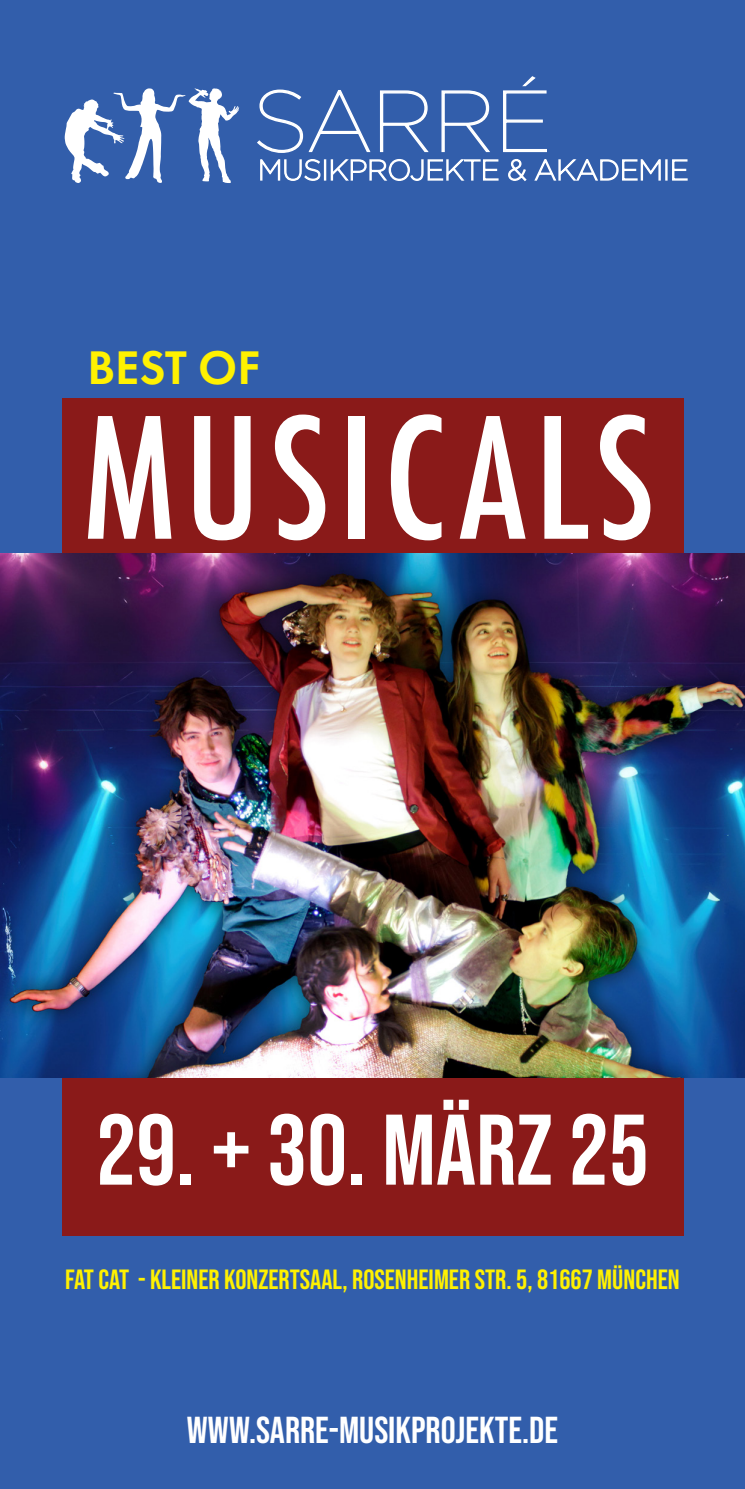
<style>
.page{position:relative;width:745px;height:1489px;background:#fff}
.page>*{position:absolute;margin:0;border:0;box-sizing:border-box;transform-origin:0 0}
.t1{font:500 183.75px "Futura Condensed PT";letter-spacing:.05em;color:#fff}
.t2{font:100px "Bebas Neue";color:#fff}
.t3{font:600 49px "Futura PT";color:#fff101}
.t4{font:37.5px "Bebas Neue";color:#fff}
.t5{font:27.75px "Bebas Neue";color:#fff101}
</style>
<div class="page">
<div style="left:0;top:0;width:744px;height:1488px;background:#325eab"></div>
<svg style="left:257px;top:76px;width:430px;height:105px"></svg>
<svg style="left:65px;top:88px;width:174px;height:95px"></svg>
<div style="left:62px;top:398px;width:621px;height:837px;background:#8a1a19"></div>
<img style="left:0;top:553px;width:744px;height:524px">
<p class="t3" style="left:87px;top:337px;width:174px">BEST OF</p>
<p class="t1" style="left:83px;top:369px;width:573px">MUSICALS</p>
<p class="t2" style="left:96px;top:1093px;width:554px">29. + 30. MÄRZ 25</p>
<p class="t5" style="left:65px;top:1263px;width:615px">FAT CAT - KLEINER KONZERTSAAL, ROSENHEIMER STR. 5, 81667 MÜNCHEN</p>
<p class="t4" style="left:187px;top:1408px;width:372px">WWW.SARRE-MUSIKPROJEKTE.DE</p>
</div>
